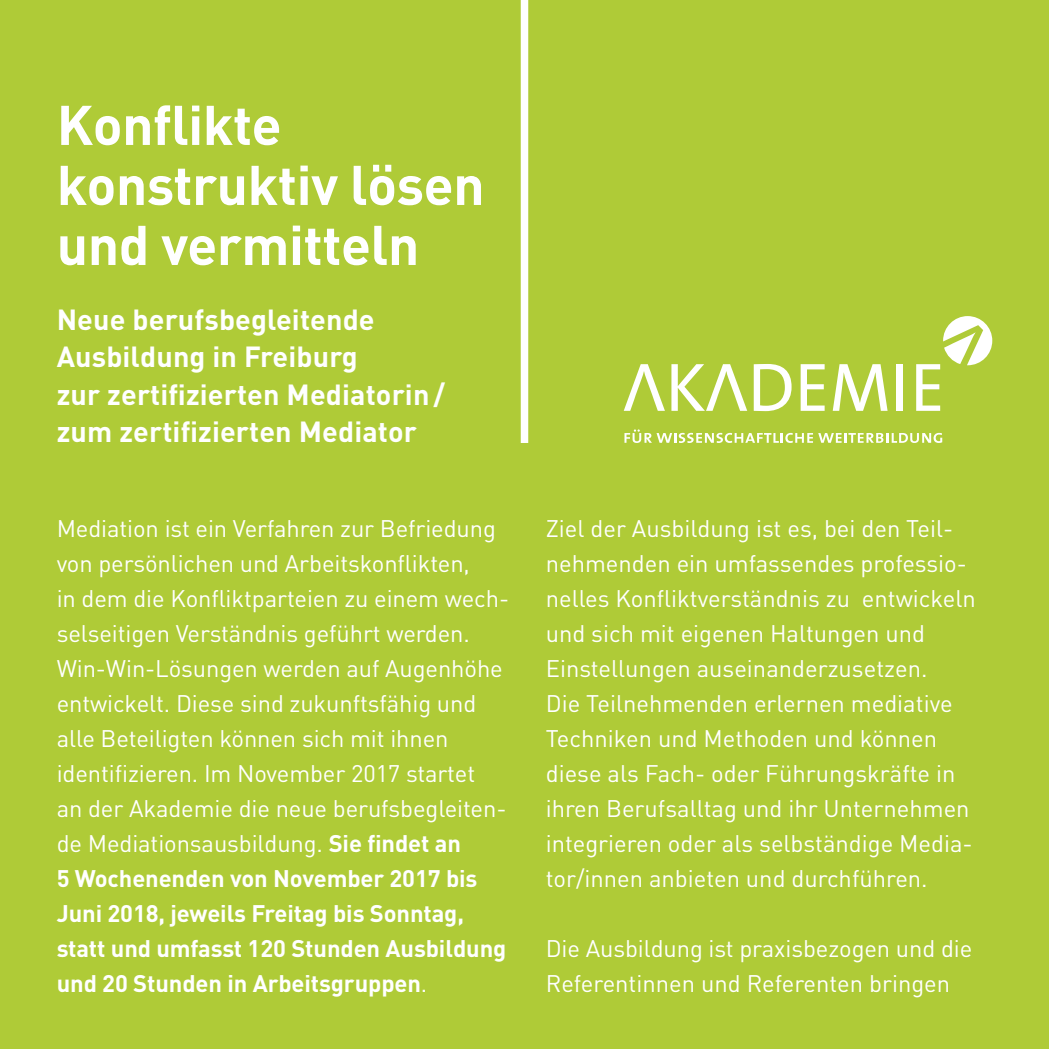
<style>
.page{position:relative;width:1049px;height:1049px;background:#afcb37}
.page>*{position:absolute;margin:0;border:0;box-sizing:border-box;transform-origin:0 0}
.t1{font:700 55px/60px "DIN";letter-spacing:-.01em;color:#fff}
.t2{font:700 28.75px/37.5px "DIN";letter-spacing:.005em;color:#fff}
.t3{font:23.75px/35px "DIN";letter-spacing:-.005em;color:#fff}
.s1{font-weight:700}
</style>
<div class="page">
<svg style="left:624px;top:364px;width:41px;height:47px"></svg>
<svg style="left:671px;top:364px;width:76px;height:47px"></svg>
<svg style="left:754px;top:364px;width:37px;height:47px"></svg>
<svg style="left:801px;top:364px;width:23px;height:47px"></svg>
<svg style="left:833px;top:364px;width:54px;height:47px"></svg>
<div style="left:897px;top:364px;width:6px;height:47px;background:#fff"></div>
<svg style="left:916px;top:316px;width:76px;height:95px"></svg>
<svg style="left:624px;top:429px;width:318px;height:14px"></svg>
<div style="left:521px;top:0;width:7px;height:443px;background:#fff"></div>
<h1 class="t1" style="left:57px;top:93px;width:429px">Konflikte konstruktiv lösen und vermitteln</h1>
<p class="t2" style="left:57px;top:300px;width:390px">Neue berufsbegleitende<br>Ausbildung in Freiburg<br>zur zertifizierten Mediatorin/ zum zertifizierten Mediator</p>
<p class="t3" style="left:57px;top:511px;width:454px">Mediation ist ein Verfahren zur Befriedung von persönlichen und Arbeitskonflikten,<br>in dem die Konfliktparteien zu einem wech&shy;selseitigen Verständnis geführt werden.<br>Win-Win-Lösungen werden auf Augenhöhe entwickelt. Diese sind zukunftsfähig und alle Beteiligten können sich mit ihnen identifizieren. Im November 2017 startet<br>an der Akademie die neue berufsbegleiten&shy;de Mediationsausbildung. <span class="s1">Sie findet an<br>5 Wochenenden von November 2017 bis Juni 2018, jeweils Freitag bis Sonntag, statt und umfasst 120 Stunden Ausbildung und 20 Stunden in Arbeitsgruppen</span>.</p>
<p class="t3" style="left:546px;top:511px;width:431px">Ziel der Ausbildung ist es, bei den Teil&shy;nehmenden ein umfassendes professio&shy;nelles Konfliktverständnis zu entwickeln und sich mit eigenen Haltungen und Einstellungen auseinanderzusetzen.<br>Die Teilnehmenden erlernen mediative Techniken und Methoden und können diese als Fach- oder Führungskräfte in ihren Berufsalltag und ihr Unternehmen integrieren oder als selbständige Media&shy;tor/innen anbieten und durchführen.</p>
<p class="t3" style="left:546px;top:931px;width:428px">Die Ausbildung ist praxisbezogen und die<br>Referentinnen und Referenten bringen</p>
</div>
